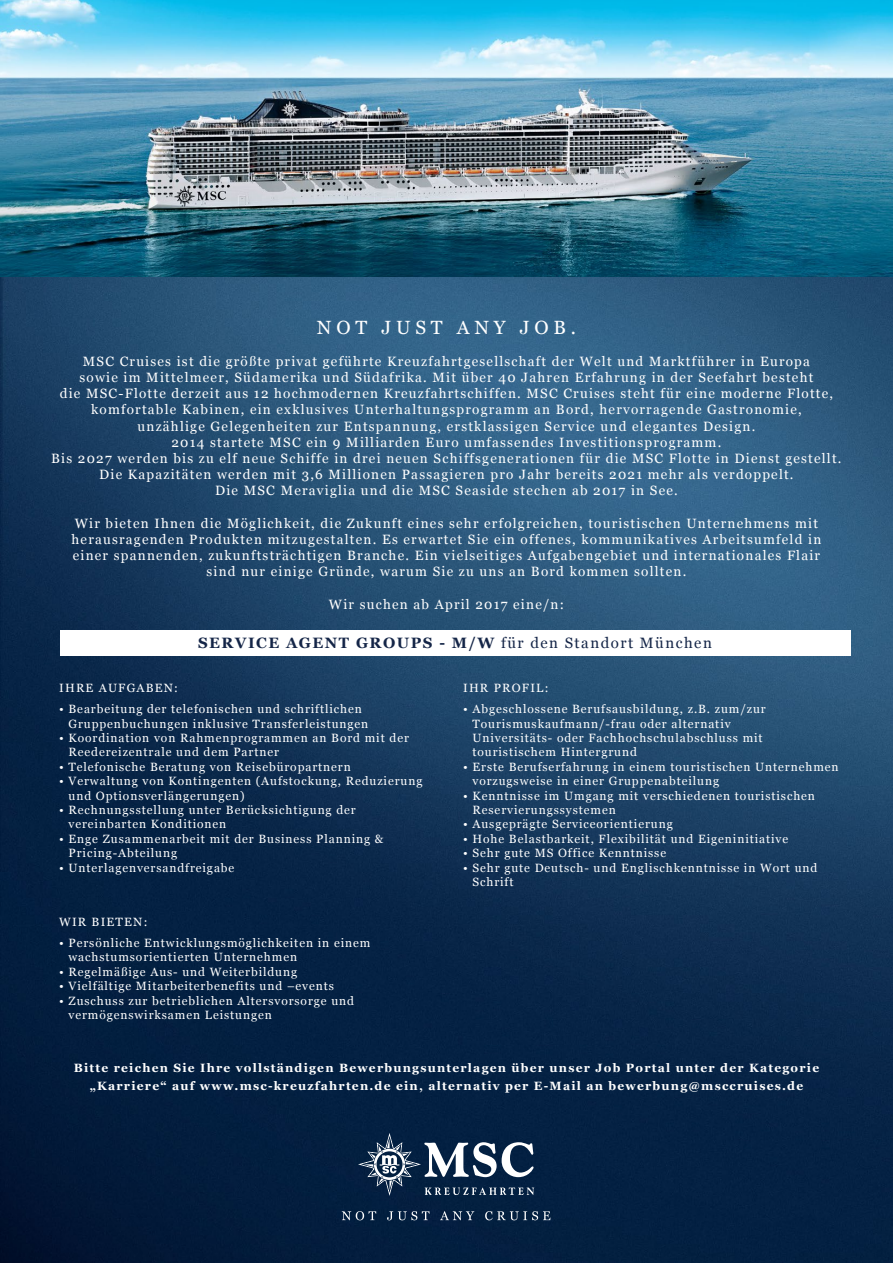
<style>
.page{position:relative;width:893px;height:1263px;background:#fff}
.page>*{position:absolute;margin:0;border:0;box-sizing:border-box;transform-origin:0 0}
.t1{font:19.05px "Georgia";letter-spacing:.25em;color:#fff}
.t2{font:700 15px "Georgia";letter-spacing:.1em;color:#142547}
.t3{font:13.5px/16.2px "Georgia";letter-spacing:.09em;color:#fff;text-align:center}
.t4{font:12px/14.4px "Georgia";letter-spacing:.075em;color:#fff}
.t5{font:700 12px/17.9px "Georgia";letter-spacing:.1em;color:#fff;text-align:center}
.t6{font:12px "Georgia";letter-spacing:.1em;color:#fff}
.s1{font-weight:400}
</style>
<div class="page">
<img style="left:0;top:0;width:893px;height:277px">
<img style="left:0;top:277px;width:893px;height:986px">
<div style="left:60px;top:630px;width:790px;height:26px;background:#fff"></div>
<svg style="left:342px;top:1211px;width:34px;height:9px"></svg>
<svg style="left:387px;top:1211px;width:42px;height:9px"></svg>
<svg style="left:440px;top:1211px;width:34px;height:9px"></svg>
<svg style="left:485px;top:1211px;width:65px;height:9px"></svg>
<svg style="left:358px;top:1133px;width:176px;height:63px"></svg>
<p class="t1" style="left:317px;top:314px;width:261px">NOT JUST ANY JOB.</p>
<p class="t3" style="left:60px;top:352px;width:775px">MSC Cruises ist die größte privat geführte Kreuzfahrtgesellschaft der Welt und Marktführer in Europa<br>sowie im Mittelmeer, Südamerika und Südafrika. Mit über 40 Jahren Erfahrung in der Seefahrt besteht<br>die MSC-Flotte derzeit aus 12 hochmodernen Kreuzfahrtschiffen. MSC Cruises steht für eine moderne Flotte, komfortable Kabinen, ein exklusives Unterhaltungsprogramm an Bord, hervorragende Gastronomie, unzählige Gelegenheiten zur Entspannung, erstklassigen Service und elegantes Design.</p>
<p class="t3" style="left:51px;top:433px;width:792px">2014 startete MSC ein 9 Milliarden Euro umfassendes Investitionsprogramm.<br>Bis 2027 werden bis zu elf neue Schiffe in drei neuen Schiffsgenerationen für die MSC Flotte in Dienst gestellt.<br>Die Kapazitäten werden mit 3,6 Millionen Passagieren pro Jahr bereits 2021 mehr als verdoppelt.<br>Die MSC Meraviglia und die MSC Seaside stechen ab 2017 in See.</p>
<p class="t3" style="left:72px;top:514px;width:751px">Wir bieten Ihnen die Möglichkeit, die Zukunft eines sehr erfolgreichen, touristischen Unternehmens mit herausragenden Produkten mitzugestalten. Es erwartet Sie ein offenes, kommunikatives Arbeitsumfeld in einer spannenden, zukunftsträchtigen Branche. Ein vielseitiges Aufgabengebiet und internationales Flair sind nur einige Gründe, warum Sie zu uns an Bord kommen sollten.</p>
<p class="t3" style="left:329px;top:595px;width:237px">Wir suchen ab April 2017 eine/n:</p>
<p class="t2" style="left:198px;top:632px;width:515px">SERVICE AGENT GROUPS - M/W <span class="s1">für den Standort München</span></p>
<p class="t6" style="left:59px;top:679px;width:120px">IHRE AUFGABEN:</p>
<p class="t6" style="left:463px;top:679px;width:87px">IHR PROFIL:</p>
<p class="t4" style="left:69px;top:701px;width:301px;text-indent:-9px">• Bearbeitung der telefonischen und schriftlichen<br>Gruppenbuchungen inklusive Transferleistungen</p>
<p class="t4" style="left:69px;top:730px;width:342px;text-indent:-9px">• Koordination von Rahmenprogrammen an Bord mit der<br>Reedereizentrale und dem Partner</p>
<p class="t4" style="left:59px;top:759px;width:293px">• Telefonische Beratung von Reisebüropartnern</p>
<p class="t4" style="left:69px;top:773px;width:355px;text-indent:-9px">• Verwaltung von Kontingenten (Aufstockung, Reduzierung und Optionsverlängerungen)</p>
<p class="t4" style="left:69px;top:802px;width:289px;text-indent:-9px">• Rechnungsstellung unter Berücksichtigung der vereinbarten Konditionen</p>
<p class="t4" style="left:69px;top:831px;width:316px;text-indent:-9px">• Enge Zusammenarbeit mit der Business Planning &amp;<br>Pricing-Abteilung</p>
<p class="t4" style="left:59px;top:860px;width:177px">• Unterlagenversandfreigabe</p>
<p class="t4" style="left:472px;top:701px;width:295px;text-indent:-9px">• Abgeschlossene Berufsausbildung, z.B. zum/zur Tourismuskaufmann/-frau oder alternativ Universitäts- oder Fachhochschulabschluss mit touristischem Hintergrund</p>
<p class="t4" style="left:472px;top:759px;width:368px;text-indent:-9px">• Erste Berufserfahrung in einem touristischen Unternehmen vorzugsweise in einer Gruppenabteilung</p>
<p class="t4" style="left:472px;top:788px;width:344px;text-indent:-9px">• Kenntnisse im Umgang mit verschiedenen touristischen<br>Reservierungssystemen</p>
<p class="t4" style="left:463px;top:816px;width:211px">• Ausgeprägte Serviceorientierung</p>
<p class="t4" style="left:463px;top:831px;width:327px">• Hohe Belastbarkeit, Flexibilität und Eigeninitiative</p>
<p class="t4" style="left:463px;top:845px;width:205px">• Sehr gute MS Office Kenntnisse</p>
<p class="t4" style="left:472px;top:860px;width:346px;text-indent:-9px">• Sehr gute Deutsch- und Englischkenntnisse in Wort und<br>Schrift</p>
<p class="t6" style="left:59px;top:913px;width:90px">WIR BIETEN:</p>
<p class="t4" style="left:69px;top:935px;width:303px;text-indent:-9px">• Persönliche Entwicklungsmöglichkeiten in einem wachstumsorientierten Unternehmen</p>
<p class="t4" style="left:59px;top:964px;width:239px">• Regelmäßige Aus- und Weiterbildung</p>
<p class="t4" style="left:59px;top:978px;width:276px">• Vielfältige Mitarbeiterbenefits und –events</p>
<p class="t4" style="left:69px;top:993px;width:287px;text-indent:-9px">• Zuschuss zur betrieblichen Altersvorsorge und vermögenswirksamen Leistungen</p>
<p class="t5" style="left:74px;top:1058px;width:747px">Bitte reichen Sie Ihre vollständigen Bewerbungsunterlagen über unser Job Portal unter der Kategorie „Karriere“ auf www.msc-kreuzfahrten.de ein, alternativ per E-Mail an bewerbung@msccruises.de</p>
</div>
